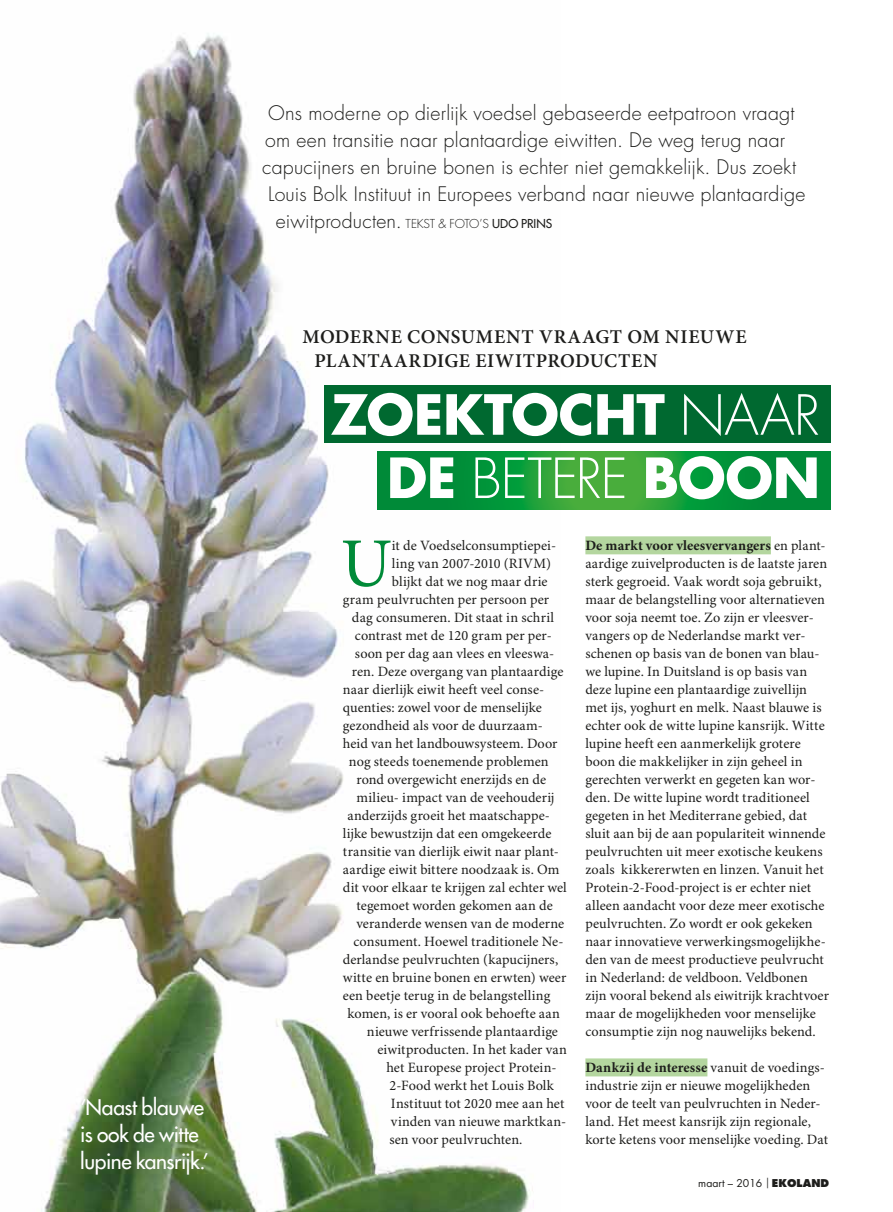
<style>
.page{position:relative;width:893px;height:1212px;background:#fff}
.page>*{position:absolute;margin:0;border:0;box-sizing:border-box;transform-origin:0 0}
.t1{font:69.6px "Minion Pro";color:#008a38}
.t2{font:700 53.85px/63.3px "Futura Std";letter-spacing:-.005em;color:#fff}
.t3{font:500 21px/27px "Futura Std";letter-spacing:-.015em;color:#fff}
.t4{font:300 19.5px "Futura Std";letter-spacing:.015em;color:#1d1d1b}
.t5{font:600 19.5px/24px "Minion Pro";letter-spacing:.035em;color:#1d1d1b}
.t6{font:14.25px/18px "Minion Pro";letter-spacing:.005em;color:#1d1d1b}
.t7{font:500 12px "Futura Std";letter-spacing:.005em;color:#1d1d1b}
.t8{font:10.5px "Futura Std";color:#1d1d1b}
.s1{font-size:12px}
.s2{font-weight:300}
.s3{font-weight:700}
.s4{font-weight:500}
.s5{font-weight:800}
</style>
<div class="page">
<img style="left:0;top:33px;width:560px;height:1179px">
<div style="left:585px;top:536px;width:186px;height:18px;background:#b4d69f"></div>
<div style="left:585px;top:1058px;width:122px;height:18px;background:#b4d69f"></div>
<svg style="left:377px;top:452px;width:454px;height:57px;background:#149839"></svg>
<div style="left:324px;top:385px;width:507px;height:57px;background:#006930"></div>
<h3 class="t3" style="left:80px;top:1094px;width:130px">‘Naast blauwe is ook de witte lupine kansrijk.’</h3>
<h3 class="t4" style="left:268px;top:101px;width:528px">Ons moderne op dierlijk voedsel gebaseerde eetpatroon vraagt</h3>
<h3 class="t4" style="left:265px;top:128px;width:521px">om een transitie naar plantaardige eiwitten. De weg terug naar</h3>
<h3 class="t4" style="left:262px;top:155px;width:535px">capucijners en bruine bonen is echter niet gemakkelijk. Dus zoekt</h3>
<h3 class="t4" style="left:268px;top:182px;width:539px">Louis Bolk Instituut in Europees verband naar nieuwe plantaardige</h3>
<h3 class="t4" style="left:276px;top:209px;width:188px">eiwitproducten. <span class="s1">Tekst &amp; Foto</span></h3>
<p class="t7" style="left:479px;top:216px;width:74px"><span class="s2">’s</span> Udo Prins</p>
<h3 class="t5" style="left:314px;top:325px;width:434px;text-indent:-12px">MODERNE CONSUMENT VRAAGT OM NIEUWE<br>PLANTAARDIGE EIWITPRODUCTEN</h3>
<h2 class="t2" style="left:387px;top:382px;width:435px;text-indent:-56px">ZOEKTOCHT <span class="s2">naar<br></span>DE <span class="s2">bete</span></h2>
<h2 class="t2" style="left:576px;top:445px;width:246px"><span class="s2">re</span> BOON</h2>
<h1 class="t1" style="left:341px;top:522px;width:53px">U</h1>
<p class="t6" style="left:392px;top:537px;width:166px">it de Voedselconsumptiepei-</p>
<p class="t6" style="left:392px;top:555px;width:161px">ling van 2007-2010 (RIVM)</p>
<p class="t6" style="left:392px;top:573px;width:157px">blijkt dat we nog maar drie</p>
<p class="t6" style="left:343px;top:591px;width:208px">gram peulvruchten per persoon per</p>
<p class="t6" style="left:352px;top:609px;width:204px">dag consumeren. Dit staat in schril</p>
<p class="t6" style="left:355px;top:627px;width:198px">contrast met de 120 gram per per-</p>
<p class="t6" style="left:355px;top:645px;width:201px">soon per dag aan vlees en vleeswa-</p>
<p class="t6" style="left:352px;top:663px;width:213px">ren. Deze overgang van plantaardige</p>
<p class="t6" style="left:343px;top:681px;width:203px">naar dierlijk eiwit heeft veel conse-</p>
<p class="t6" style="left:343px;top:699px;width:201px">quenties: zowel voor de menselijke</p>
<p class="t6" style="left:343px;top:717px;width:201px">gezondheid als voor de duurzaam-</p>
<p class="t6" style="left:343px;top:735px;width:216px">heid van het landbouwsysteem. Door</p>
<p class="t6" style="left:349px;top:753px;width:201px">nog steeds toenemende problemen</p>
<p class="t6" style="left:356px;top:771px;width:191px">rond overgewicht enerzijds en de</p>
<p class="t6" style="left:356px;top:789px;width:200px">milieu- impact van de veehouderij</p>
<p class="t6" style="left:347px;top:807px;width:204px">anderzijds groeit het maatschappe-</p>
<p class="t6" style="left:343px;top:825px;width:210px">lijke bewustzijn dat een omgekeerde</p>
<p class="t6" style="left:343px;top:843px;width:217px">transitie van dierlijk eiwit naar plant-</p>
<p class="t6" style="left:343px;top:861px;width:218px">aardige eiwit bittere noodzaak is. Om</p>
<p class="t6" style="left:343px;top:879px;width:225px">dit voor elkaar te krijgen zal echter wel</p>
<p class="t6" style="left:356px;top:897px;width:198px">tegemoet worden gekomen aan de</p>
<p class="t6" style="left:356px;top:915px;width:209px">veranderde wensen van de moderne</p>
<p class="t6" style="left:353px;top:933px;width:211px">consument. Hoewel traditionele Ne-</p>
<p class="t6" style="left:343px;top:951px;width:217px">derlandse peulvruchten (kapucijners,</p>
<p class="t6" style="left:343px;top:969px;width:225px">witte en bruine bonen en erwten) weer</p>
<p class="t6" style="left:343px;top:987px;width:209px">een beetje terug in de belangstelling</p>
<p class="t6" style="left:347px;top:1005px;width:214px">komen, is er vooral ook behoefte aan</p>
<p class="t6" style="left:367px;top:1023px;width:193px">nieuwe verfrissende plantaardige</p>
<p class="t6" style="left:377px;top:1041px;width:191px">eiwitproducten. In het kader van</p>
<p class="t6" style="left:386px;top:1059px;width:171px">het Europese project Protein-</p>
<p class="t6" style="left:389px;top:1077px;width:166px">2-Food werkt het Louis Bolk</p>
<p class="t6" style="left:391px;top:1095px;width:175px">Instituut tot 2020 mee aan het</p>
<p class="t6" style="left:391px;top:1113px;width:177px">vinden van nieuwe marktkan-</p>
<p class="t6" style="left:389px;top:1131px;width:135px">sen voor peulvruchten.</p>
<p class="t6" style="left:585px;top:537px;width:245px"><span class="s3">De markt voor vleesvervangers</span> en plant&shy;aardige zuivelproducten is de laatste jaren sterk gegroeid. Vaak wordt soja gebruikt, maar de belangstelling voor alternatieven voor soja neemt toe. Zo zijn er vleesver&shy;vangers op de Nederlandse markt ver&shy;schenen op basis van de bonen van blau&shy;we lupine. In Duitsland is op basis van deze lupine een plantaardige zuivellijn met ijs, yoghurt en melk. Naast blauwe is echter ook de witte lupine kansrijk. Witte lupine heeft een aanmerkelijk grotere boon die makkelijker in zijn geheel in gerechten verwerkt en gegeten kan wor&shy;den. De witte lupine wordt traditioneel gegeten in het Mediterrane gebied, dat sluit aan bij de aan populariteit winnende peulvruchten uit meer exotische keukens zoals kikkererwten en linzen. Vanuit het Protein-2-Food-project is er echter niet alleen aandacht voor deze meer exotische peulvruchten. Zo wordt er ook gekeken naar innovatieve verwerkingsmogelijkhe&shy;den van de meest productieve peulvrucht in Nederland: de veldboon. Veldbonen zijn vooral bekend als eiwitrijk krachtvoer maar de mogelijkheden voor menselijke consumptie zijn nog nauwelijks bekend.</p>
<p class="t6" style="left:585px;top:1059px;width:244px"><span class="s3">Dankzij de interesse</span> vanuit de voedings&shy;industrie zijn er nieuwe mogelijkheden voor de teelt van peulvruchten in Neder&shy;land. Het meest kansrijk zijn regionale, korte ketens voor menselijke voeding. Dat</p>
<p class="t8" style="left:698px;top:1176px;width:132px">maart – 2016 <span class="s4">|</span> <span class="s5">EKOLAND</span></p>
</div>
